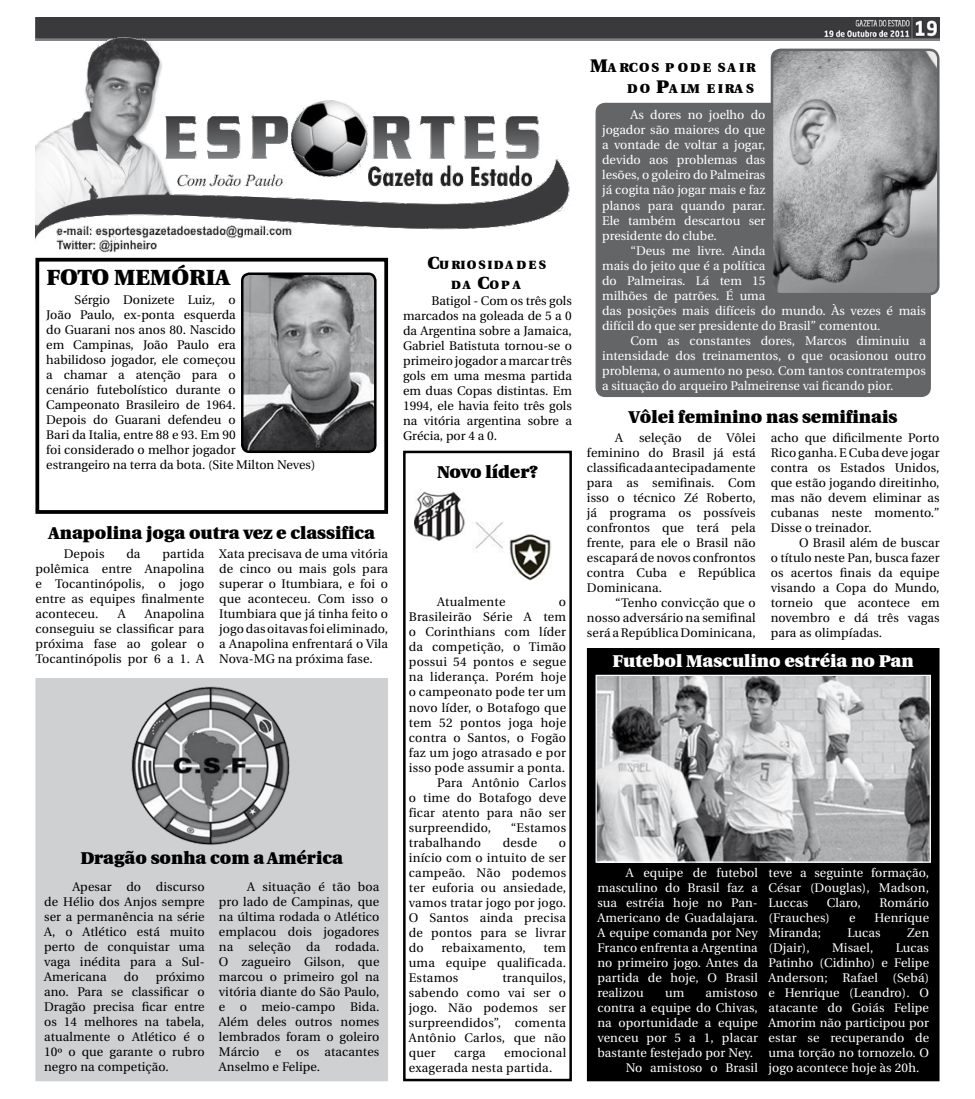
<style>
.page{position:relative;width:975px;height:1099px;background:#fff}
.page>*{position:absolute;margin:0;border:0;box-sizing:border-box;transform-origin:0 0}
.t1{font:900 22.5px "Utopia";color:#000}
.t2{font:900 17.5px "Utopia";color:#000}
.t3{font:900 17.5px "Utopia";color:#fff}
.t4{font:900 13.12px/21.2px "Utopia";letter-spacing:.15em;color:#000;text-align:center}
.t5{font:12.5px/15px "Utopia";letter-spacing:.01em;color:#000;text-align:justify}
.t6{font:12.5px/15px "Utopia";letter-spacing:.005em;color:#fff;text-align:justify}
.t7{font:900 12.25px/20px "Utopia";letter-spacing:.155em;color:#000}
.s1{font-size:17.5px}
.s2{font-size:18.75px}
</style>
<div class="page">
<div style="left:35px;top:258px;width:353px;height:256px;border:4px solid #000"></div>
<img style="left:243px;top:274px;width:132px;height:178px">
<div style="left:241px;top:272px;width:135px;height:181px;border:2px solid #000;border-radius:7px"></div>
<img style="left:35px;top:18px;width:904px;height:22px">
<div style="left:596px;top:103px;width:334px;height:293px;background:#646567;border-radius:9px"></div>
<img style="left:773px;top:50px;width:165px;height:244px">
<div style="left:770px;top:49px;width:169px;height:246px;border:2px solid #646567;border-radius:9px"></div>
<img style="left:35px;top:35px;width:537px;height:218px">
<div style="left:587px;top:648px;width:351px;height:432px;background:#000"></div>
<div style="left:587px;top:648px;width:352px;height:433px;border:1px solid #000"></div>
<img style="left:597px;top:676px;width:331px;height:184px">
<div style="left:595px;top:674px;width:335px;height:188px;border:1px solid #fff"></div>
<div style="left:35px;top:678px;width:353px;height:403px;background:#cfd0d2;border:1px solid #cfd0d2"></div>
<img style="left:131px;top:686px;width:159px;height:159px">
<div style="left:403px;top:450px;width:169px;height:631px;border:2px solid #000"></div>
<img style="left:475px;top:522px;width:28px;height:27px">
<img style="left:509px;top:534px;width:43px;height:47px">
<img style="left:415px;top:491px;width:50px;height:49px">
<h1 class="t1" style="left:46px;top:265px;width:185px">FOTO MEMÓRIA</h1>
<p class="t5" style="left:46px;top:293px;width:270px;text-align:left;text-indent:28px">Sérgio Donizete Luiz, o<br>João Paulo, ex-ponta esquerda<br>do Guarani nos anos 80. Nascido<br>em Campinas, João Paulo era<br>habilidoso jogador, ele começou<br>a chamar a atenção para o<br>cenário futebolístico durante o<br>Campeonato Brasileiro de 1964.<br>Depois do Guarani defendeu o<br>Bari da Italia, entre 88 e 93. Em 90<br>foi considerado o melhor jogador<br>estrangeiro na terra da bota. (Site Milton Neves)</p>
<h2 class="t2" style="left:48px;top:522px;width:328px">Anapolina joga outra vez e classifica</h2>
<p class="t5" style="left:64px;top:546px;width:42px">Depois</p>
<p class="t5" style="left:126px;top:546px;width:16px">da</p>
<p class="t5" style="left:35px;top:546px;width:170px;text-indent:127px">partida polêmica entre Anapolina e Tocantinópolis, o jogo entre as equipes finalmente aconteceu.</p>
<p class="t5" style="left:219px;top:546px;width:170px">Xata precisava de uma vitória de cinco ou mais gols para superar o Itumbiara, e foi o que aconteceu. Com isso o Itumbiara que já tinha feito o jogo das oitavas foi eliminado, a Anapolina enfrentará o Vila Nova-MG na próxima fase.</p>
<p class="t5" style="left:35px;top:606px;width:170px;text-indent:109px">Anapolina conseguiu se classificar para próxima fase ao golear o Tocantinópolis por 6 a 1. A</p>
<p class="t5" style="left:118px;top:606px;width:9px">A</p>
<h2 class="t2" style="left:80px;top:848px;width:264px">Dragão sonha com a América</h2>
<p class="t5" style="left:44px;top:879px;width:162px;text-indent:28px">Apesar do discurso de Hélio dos Anjos sempre ser a permanência na série A, o Atlético está muito perto de conquistar uma vaga inédita para a Sul-Americana</p>
<p class="t5" style="left:219px;top:879px;width:162px;text-indent:28px">A situação é tão boa pro lado de Campinas, que na última rodada o Atlético emplacou dois jogadores na seleção da rodada.<br>O zagueiro Gilson, que marcou o primeiro gol na vitória diante do São Paulo, e o meio-campo Bida.<br>Além deles outros nomes lembrados foram o goleiro Márcio e os atacantes Anselmo e Felipe.</p>
<p class="t5" style="left:124px;top:969px;width:16px">do</p>
<p class="t5" style="left:44px;top:969px;width:162px;text-indent:112px">próximo ano. Para se classificar o Dragão precisa ficar entre os 14 melhores na tabela, atualmente o Atlético é o 10º o que garante o rubro negro na competição.</p>
<p class="t7" style="left:427px;top:255px;width:34px"><span class="s1">C</span>URIO</p>
<p class="t7" style="left:451px;top:255px;width:96px;text-indent:27px">SIDADES<br>DA <span class="s1">C</span>OPA</p>
<p class="t5" style="left:403px;top:293px;width:170px;text-indent:28px">Batigol - Com os três gols marcados na goleada de 5 a 0 da Argentina sobre a Jamaica, Gabriel Batistuta tornou-se o primeiro jogador a marcar três gols em uma mesma partida em duas Copas distintas. Em 1994, ele havia feito três gols na vitória argentina sobre a Grécia, por 4 a 0.</p>
<h2 class="t2" style="left:437px;top:461px;width:102px">Novo líder?</h2>
<p class="t5" style="left:437px;top:595px;width:70px">Atualmente</p>
<p class="t5" style="left:559px;top:595px;width:9px">o</p>
<p class="t5" style="left:409px;top:610px;width:159px">Brasileirão Série A tem</p>
<p class="t5" style="left:409px;top:625px;width:159px">o Corinthians com líder</p>
<p class="t5" style="left:409px;top:640px;width:159px">da competição, o Timão</p>
<p class="t5" style="left:409px;top:655px;width:159px">possui 54 pontos e segue</p>
<p class="t5" style="left:409px;top:670px;width:159px">na liderança. Porém hoje</p>
<p class="t5" style="left:409px;top:685px;width:159px">o campeonato pode ter um</p>
<p class="t5" style="left:409px;top:700px;width:159px">novo líder, o Botafogo que</p>
<p class="t5" style="left:409px;top:715px;width:159px">tem 52 pontos joga hoje</p>
<p class="t5" style="left:409px;top:730px;width:159px">contra o Santos, o Fogão</p>
<p class="t5" style="left:409px;top:745px;width:159px">faz um jogo atrasado e por</p>
<p class="t5" style="left:409px;top:760px;width:158px">isso pode assumir a ponta.</p>
<p class="t5" style="left:437px;top:775px;width:130px">Para Antônio Carlos</p>
<p class="t5" style="left:409px;top:790px;width:159px">o time do Botafogo deve</p>
<p class="t5" style="left:409px;top:805px;width:159px">ficar atento para não ser</p>
<p class="t5" style="left:409px;top:820px;width:84px">surpreendido,</p>
<p class="t5" style="left:511px;top:820px;width:57px">“Estamos</p>
<p class="t5" style="left:409px;top:835px;width:74px">trabalhando</p>
<p class="t5" style="left:503px;top:835px;width:36px">desde</p>
<p class="t5" style="left:409px;top:835px;width:159px;text-indent:150px">o início com o intuito de ser campeão. Não podemos ter euforia ou ansiedade, vamos tratar jogo por jogo.<br>O Santos ainda precisa de pontos para se livrar do</p>
<p class="t5" style="left:441px;top:940px;width:86px">rebaixamento,</p>
<p class="t5" style="left:409px;top:940px;width:159px;text-indent:134px">tem uma equipe qualificada.<br>Estamos</p>
<p class="t5" style="left:409px;top:970px;width:159px;text-indent:93px">tranquilos, sabendo como vai ser o jogo. Não podemos ser surpreendidos”, comenta Antônio Carlos, que não quer</p>
<p class="t5" style="left:409px;top:1045px;width:159px;text-indent:95px">emocional exagerada nesta partida.</p>
<p class="t5" style="left:454px;top:1045px;width:33px">carga</p>
<p class="t4" style="left:590px;top:57px;width:148px"><span class="s2">M</span>ARCOS PODE SAIR<br>DO <span class="s2">P</span>ALMEIRA</p>
<p class="t4" style="left:746px;top:78px;width:9px">S</p>
<p class="t6" style="left:602px;top:108px;width:165px;text-indent:28px">As dores no joelho do jogador são maiores do que a vontade de voltar a jogar, devido aos problemas das lesões, o goleiro do Palmeiras já cogita não jogar mais e faz planos para quando parar.<br>Ele também descartou ser presidente do clube.</p>
<p class="t6" style="left:602px;top:243px;width:325px;text-align:left;text-indent:28px">“Deus me livre. Ainda<br>mais do jeito que é a política<br>do Palmeiras. Lá tem 15<br>milhões de patrões. É uma<br>das posições mais difíceis do mundo. Às vezes é mais difícil do que ser presidente do Brasil” comentou.</p>
<p class="t6" style="left:602px;top:333px;width:325px;text-indent:28px">Com as constantes dores, Marcos diminuiu a intensidade dos treinamentos, o que ocasionou outro problema, o aumento no peso. Com tantos contratempos a situação do arqueiro Palmeirense vai ficando pior.</p>
<h2 class="t2" style="left:629px;top:407px;width:270px">Vôlei feminino nas semifinais</h2>
<p class="t5" style="left:587px;top:430px;width:170px;text-indent:110px">de Vôlei feminino do Brasil já está classificada antecipadamente para as semifinais. Com isso o técnico Zé Roberto, já programa os possíveis confrontos que terá pela frente, para ele o Brasil não escapará de novos confrontos contra Cuba e República Dominicana.</p>
<p class="t5" style="left:587px;top:595px;width:170px;text-indent:28px">“Tenho convicção que o nosso adversário na semifinal será a República Dominicana,</p>
<p class="t5" style="left:615px;top:430px;width:9px">A</p>
<p class="t5" style="left:639px;top:430px;width:44px">seleção</p>
<p class="t5" style="left:770px;top:430px;width:170px">acho que dificilmente Porto Rico ganha. E Cuba deve jogar contra os Estados Unidos, que estão jogando direitinho, mas não devem eliminar as cubanas neste momento.” Disse o treinador.</p>
<p class="t5" style="left:770px;top:535px;width:170px;text-indent:28px">O Brasil além de buscar o título neste Pan, busca fazer os acertos finais da equipe visando a Copa do Mundo, torneio que acontece em novembro e dá três vagas para as olimpíadas.</p>
<h2 class="t3" style="left:612px;top:650px;width:302px">Futebol Masculino estréia no Pan</h2>
<p class="t6" style="left:597px;top:865px;width:162px;text-indent:28px">A equipe de futebol masculino do Brasil faz a sua estréia hoje no Pan-Americano de Guadalajara.<br>A equipe comanda por Ney Franco enfrenta a Argentina no primeiro jogo. Antes da partida de hoje, O Brasil realizou</p>
<p class="t6" style="left:665px;top:985px;width:21px">um</p>
<p class="t6" style="left:705px;top:985px;width:54px">amistoso</p>
<p class="t6" style="left:597px;top:1000px;width:162px">contra a equipe do Chivas,</p>
<p class="t6" style="left:597px;top:1015px;width:162px">na oportunidade a equipe</p>
<p class="t6" style="left:597px;top:1030px;width:162px">venceu por 5 a 1, placar</p>
<p class="t6" style="left:597px;top:1045px;width:157px">bastante festejado por Ney.</p>
<p class="t6" style="left:625px;top:1060px;width:134px">No amistoso o Brasil</p>
<p class="t6" style="left:768px;top:865px;width:162px">teve a seguinte formação, César (Douglas), Madson, Luccas</p>
<p class="t6" style="left:826px;top:895px;width:36px">Claro,</p>
<p class="t6" style="left:879px;top:895px;width:51px">Romário</p>
<p class="t6" style="left:768px;top:910px;width:63px">(Frauches)</p>
<p class="t6" style="left:848px;top:910px;width:8px">e</p>
<p class="t6" style="left:874px;top:910px;width:56px">Henrique</p>
<p class="t6" style="left:768px;top:925px;width:54px">Miranda;</p>
<p class="t6" style="left:847px;top:925px;width:35px">Lucas</p>
<p class="t6" style="left:907px;top:925px;width:23px">Zen</p>
<p class="t6" style="left:768px;top:940px;width:43px">(Djair),</p>
<p class="t6" style="left:832px;top:940px;width:43px">Misael,</p>
<p class="t6" style="left:768px;top:940px;width:162px;text-indent:127px">Lucas Patinho (Cidinho) e Felipe Anderson; Rafael (Sebá) e Henrique (Leandro). O atacante do Goiás Felipe Amorim não participou por estar se recuperando de uma torção no tornozelo. O jogo acontece hoje às 20h.</p>
</div>
